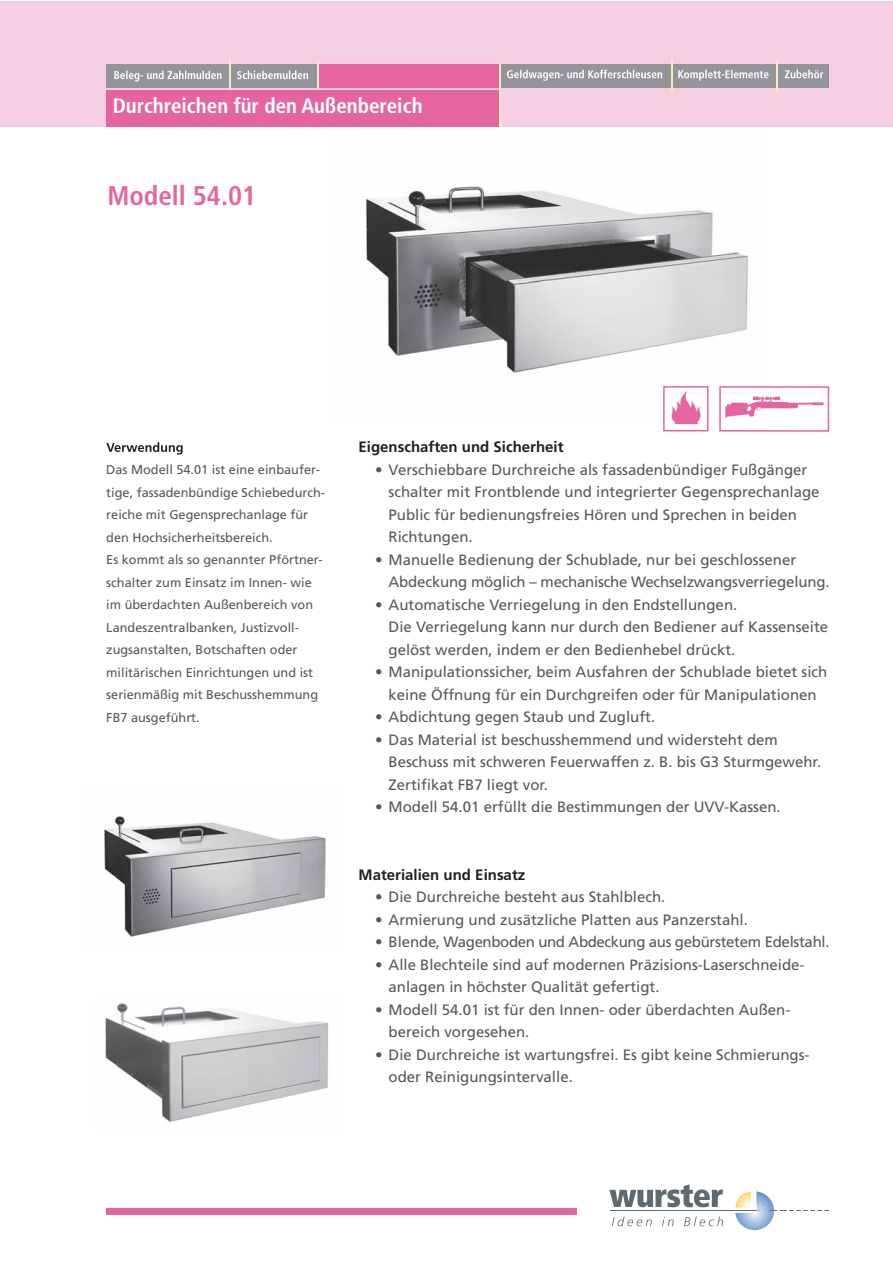
<style>
.page{position:relative;width:893px;height:1263px;background:#fff}
.page>*{position:absolute;margin:0;border:0;box-sizing:border-box;transform-origin:0 0}
.t1{font:700 condensed 27px "Frutiger LT Std";color:#e565a0}
.t2{font:700 condensed 21px "Frutiger LT Std";color:#fff}
.t3{font:15px/22.5px "Frutiger LT Std";color:#57585a}
.t4{font:15px "Frutiger LT Std";letter-spacing:-.02em;color:#57585a}
.t5{font:700 15px "Frutiger LT Std";color:#231f20}
.t6{font:12.75px/22.5px "Frutiger LT Std";color:#57585a}
</style>
<div class="page">
<img style="left:365px;top:186px;width:383px;height:234px">
<img style="left:104px;top:816px;width:222px;height:121px">
<svg style="left:719px;top:386px;width:110px;height:46px"></svg>
<svg style="left:106px;top:442px;width:77px;height:13px"></svg>
<svg style="left:612px;top:1216px;width:40px;height:10px"></svg>
<svg style="left:662px;top:1217px;width:12px;height:9px"></svg>
<svg style="left:684px;top:1216px;width:39px;height:10px"></svg>
<hr style="left:611px;top:1210px;width:219px;height:1px;background:#5f696f">
<hr style="left:777px;top:1204px;width:3px;height:16px;background:#fff">
<svg style="left:787px;top:1210px;width:43px;height:1px"></svg>
<svg style="left:609px;top:1184px;width:114px;height:23px"></svg>
<svg style="left:735px;top:1191px;width:39px;height:39px"></svg>
<div style="left:106px;top:1208px;width:471px;height:6px;background:#e565a0"></div>
<svg style="left:663px;top:386px;width:45px;height:45px"></svg>
<img style="left:668px;top:389px;width:36px;height:36px">
<img style="left:105px;top:1003px;width:224px;height:119px">
<div style="left:0;top:1px;width:893px;height:125px;background:#f5cfdf"></div>
<div style="left:231px;top:64px;width:104px;height:23px;background:#939598"></div>
<div style="left:106px;top:64px;width:125px;height:23px;background:#939598"></div>
<div style="left:318px;top:64px;width:194px;height:23px;background:#e565a0"></div>
<div style="left:500px;top:64px;width:178px;height:23px;background:#939598"></div>
<div style="left:678px;top:64px;width:101px;height:23px;background:#939598"></div>
<div style="left:779px;top:64px;width:50px;height:23px;background:#939598"></div>
<svg style="left:785px;top:70px;width:38px;height:8px"></svg>
<svg style="left:678px;top:70px;width:91px;height:11px"></svg>
<svg style="left:507px;top:70px;width:155px;height:11px"></svg>
<hr style="left:777px;top:61px;width:1px;height:31px;background:#fce8c2">
<hr style="left:671px;top:60px;width:1px;height:31px;background:#fce8c2">
<hr style="left:317px;top:62px;width:2px;height:26px;background:#fce8c2">
<svg style="left:230px;top:61px;width:1px;height:29px"></svg>
<svg style="left:114px;top:71px;width:108px;height:11px"></svg>
<div style="left:106px;top:90px;width:395px;height:36px;background:#e565a0"></div>
<svg style="left:237px;top:71px;width:71px;height:8px"></svg>
<hr style="left:500px;top:64px;width:1px;height:62px;background:#fce8c2">
<h2 class="t2" style="left:113px;top:94px;width:311px">Durchreichen für den Außenbereich</h2>
<h1 class="t1" style="left:107px;top:180px;width:150px">Modell 54.01</h1>
<p class="t6" style="left:106px;top:459px;width:220px">Das Modell 54.01 ist eine einbaufer&shy;tige, fassadenbündige Schiebedurch&shy;reiche mit Gegensprechanlage für den Hochsicherheitsbereich.<br>Es kommt als so genannter Pförtner&shy;schalter zum Einsatz im Innen- wie im überdachten Außenbereich von Landeszentralbanken, Justizvoll&shy;zugsanstalten, Botschaften oder militärischen Einrichtungen und ist serienmäßig mit Beschusshemmung FB7 ausgeführt.</p>
<p class="t5" style="left:359px;top:438px;width:207px">Eigenschaften und Sicherheit</p>
<p class="t3" style="left:389px;top:458px;width:432px;text-indent:-14px">• Verschiebbare Durchreiche als fassadenbündiger Fußgänger schalter mit Frontblende und integrierter Gegensprechanlage Public für bedienungsfreies Hören und Sprechen in beiden Richtungen.</p>
<p class="t3" style="left:389px;top:548px;width:442px;text-indent:-14px">• Manuelle Bedienung der Schublade, nur bei geschlossener<br>Abdeckung möglich – mechanische Wechselzwangsverriegelung.</p>
<p class="t3" style="left:389px;top:593px;width:441px;text-indent:-14px">• Automatische Verriegelung in den Endstellungen.<br>Die Verriegelung kann nur durch den Bediener auf Kassenseite gelöst werden, indem er den Bedienhebel drückt.</p>
<p class="t3" style="left:375px;top:661px;width:454px;text-align:center">• Manipulationssicher, beim Ausfahren der Schublade bietet sich keine Öffnung für ein Durchgreifen oder für Manipulationen</p>
<p class="t3" style="left:375px;top:706px;width:282px">• Abdichtung gegen Staub und Zugluft.</p>
<p class="t3" style="left:389px;top:728px;width:434px;text-indent:-14px">• Das Material ist beschusshemmend und widersteht dem<br>Beschuss mit schweren Feuerwaffen z. B. bis G3 Sturmgewehr.<br>Zertifikat FB7 liegt vor.</p>
<p class="t3" style="left:375px;top:796px;width:407px">• Modell 54.01 erfüllt die Bestimmungen der UVV-Kassen.</p>
<p class="t5" style="left:359px;top:866px;width:168px">Materialien und Einsatz</p>
<p class="t3" style="left:375px;top:886px;width:292px">• Die Durchreiche besteht aus Stahlblech.</p>
<p class="t3" style="left:375px;top:908px;width:374px">• Armierung und zusätzliche Platten aus Panzerstahl.</p>
<p class="t4" style="left:375px;top:933px;width:456px">• Blende, Wagenboden und Abdeckung aus gebürstetem Edelstahl.</p>
<p class="t3" style="left:389px;top:953px;width:417px;text-indent:-14px">• Alle Blechteile sind auf modernen Präzisions-Laserschneide&shy;anlagen in höchster Qualität gefertigt.</p>
<p class="t3" style="left:389px;top:998px;width:403px;text-indent:-14px">• Modell 54.01 ist für den Innen- oder überdachten Außen&shy;bereich vorgesehen.</p>
<p class="t3" style="left:389px;top:1043px;width:422px;text-indent:-14px">• Die Durchreiche ist wartungsfrei. Es gibt keine Schmierungs&shy;oder Reinigungsintervalle.</p>
</div>
